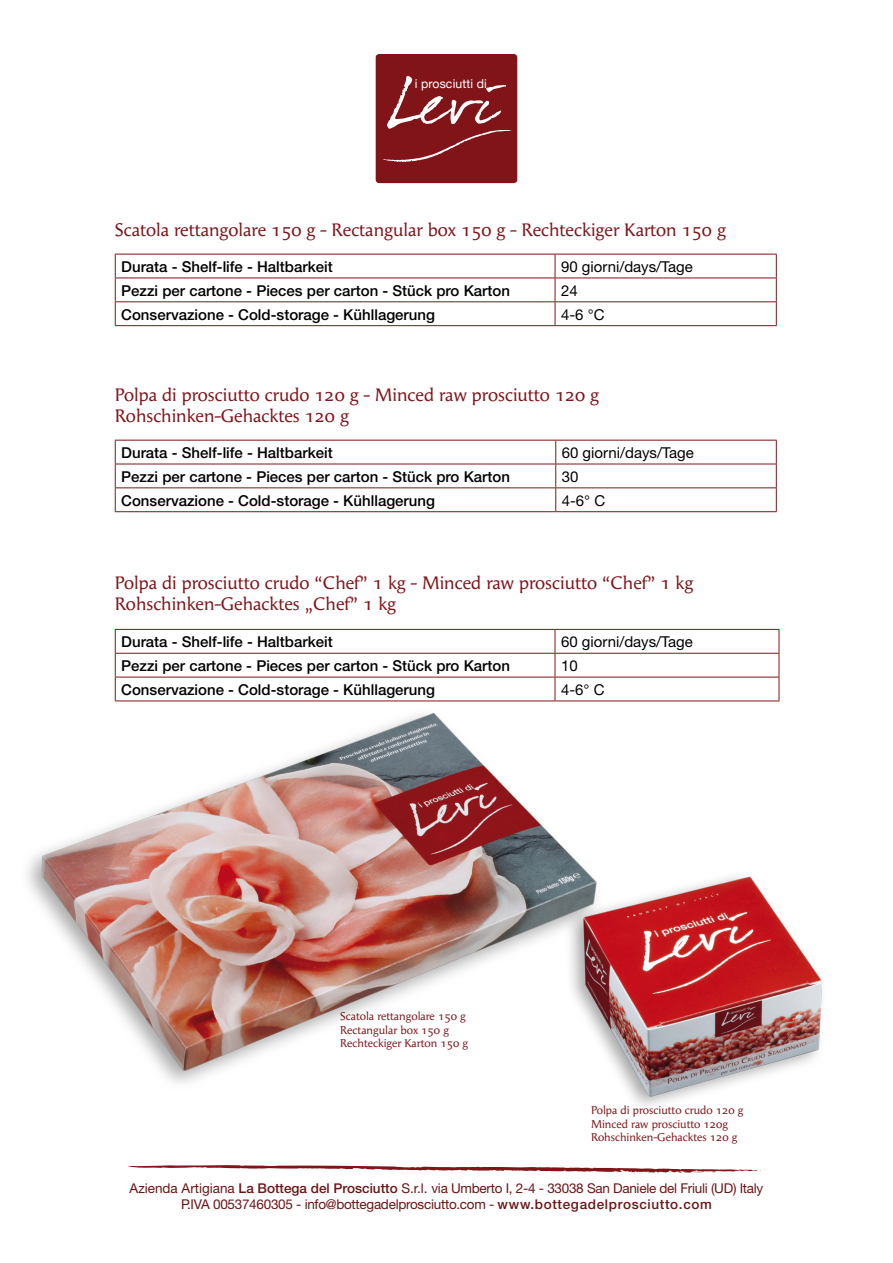
<style>
.page{position:relative;width:893px;height:1263px;background:#fff}
.page>*{position:absolute;margin:0;border:0;box-sizing:border-box;transform-origin:0 0}
.t1{font:18px/21.6px "Angie";color:#811418}
.t2{font:500 15px "Helvetica Neue";color:#000}
.t3{font:15px "Helvetica Neue";color:#000}
.t4{font:13.5px/16.2px "Helvetica Neue";letter-spacing:-.02em;color:#6d1415;text-align:center}
.t5{font:12.3px "Helvetica Neue";letter-spacing:.01em;color:#fff}
.t6{font:11.25px/13.5px "Angie";color:#811418}
.s1{font-weight:500}
</style>
<div class="page">
<div style="left:376px;top:54px;width:141px;height:129px;background:#811418;border-radius:3px"></div>
<svg style="left:383px;top:76px;width:129px;height:86px"></svg>
<hr style="left:115px;top:254px;width:440px;height:1px;background:#811418">
<hr style="left:555px;top:254px;width:222px;height:1px;background:#811418">
<hr style="left:115px;top:278px;width:440px;height:1px;background:#811418">
<hr style="left:555px;top:278px;width:222px;height:1px;background:#811418">
<hr style="left:115px;top:301px;width:440px;height:1px;background:#811418">
<svg style="left:115px;top:254px;width:1px;height:71px"></svg>
<hr style="left:555px;top:301px;width:222px;height:1px;background:#811418">
<svg style="left:555px;top:254px;width:1px;height:71px"></svg>
<svg style="left:776px;top:254px;width:1px;height:71px"></svg>
<hr style="left:115px;top:325px;width:440px;height:1px;background:#811418">
<hr style="left:555px;top:325px;width:222px;height:1px;background:#811418">
<hr style="left:115px;top:440px;width:441px;height:1px;background:#811418">
<hr style="left:556px;top:440px;width:221px;height:1px;background:#811418">
<hr style="left:115px;top:464px;width:441px;height:1px;background:#811418">
<hr style="left:556px;top:464px;width:221px;height:1px;background:#811418">
<hr style="left:115px;top:487px;width:441px;height:1px;background:#811418">
<svg style="left:115px;top:440px;width:1px;height:71px"></svg>
<hr style="left:556px;top:487px;width:221px;height:1px;background:#811418">
<svg style="left:555px;top:440px;width:1px;height:71px"></svg>
<svg style="left:776px;top:440px;width:1px;height:71px"></svg>
<hr style="left:115px;top:511px;width:441px;height:1px;background:#811418">
<hr style="left:556px;top:511px;width:221px;height:1px;background:#811418">
<hr style="left:115px;top:629px;width:440px;height:1px;background:#811418">
<hr style="left:555px;top:629px;width:224px;height:1px;background:#811418">
<hr style="left:115px;top:653px;width:440px;height:1px;background:#811418">
<hr style="left:555px;top:653px;width:224px;height:1px;background:#811418">
<svg style="left:115px;top:630px;width:1px;height:45px"></svg>
<hr style="left:555px;top:677px;width:224px;height:1px;background:#811418">
<svg style="left:555px;top:630px;width:1px;height:45px"></svg>
<svg style="left:779px;top:630px;width:1px;height:70px"></svg>
<hr style="left:555px;top:700px;width:224px;height:1px;background:#811418">
<svg style="left:128px;top:1165px;width:637px;height:8px"></svg>
<img style="left:27px;top:675px;width:579px;height:409px">
<img style="left:533px;top:859px;width:290px;height:247px">
<p class="t5" style="left:415px;top:76px;width:74px">i prosciutti di</p>
<p class="t1" style="left:115px;top:220px;width:613px">Scatola rettangolare 150 g - Rectangular box 150 g - Rechteckiger Karton 150 g</p>
<p class="t2" style="left:121px;top:257px;width:213px">Durata - Shelf-life - Haltbarkeit</p>
<p class="t3" style="left:561px;top:258px;width:133px">90 giorni/days/Tage</p>
<p class="t2" style="left:121px;top:281px;width:390px">Pezzi per cartone - Pieces per carton - Stück pro Karton</p>
<p class="t3" style="left:561px;top:281px;width:18px">24</p>
<p class="t2" style="left:121px;top:305px;width:315px">Conservazione - Cold-storage - Kühllagerung</p>
<p class="t3" style="left:561px;top:305px;width:45px">4-6 °C</p>
<p class="t1" style="left:115px;top:384px;width:486px">Polpa di prosciutto crudo 120 g - Minced raw prosciutto 120 g<br>Rohschinken-Gehacktes 120 g</p>
<p class="t2" style="left:121px;top:444px;width:213px">Durata - Shelf-life - Haltbarkeit</p>
<p class="t3" style="left:562px;top:444px;width:133px">60 giorni/days/Tage</p>
<p class="t2" style="left:121px;top:467px;width:390px">Pezzi per cartone - Pieces per carton - Stück pro Karton</p>
<p class="t3" style="left:562px;top:468px;width:18px">30</p>
<p class="t2" style="left:121px;top:491px;width:315px">Conservazione - Cold-storage - Kühllagerung</p>
<p class="t3" style="left:562px;top:491px;width:45px">4-6° C</p>
<p class="t1" style="left:115px;top:572px;width:580px">Polpa di prosciutto crudo “Chef” 1 kg - Minced raw prosciutto “Chef” 1 kg<br>Rohschinken-Gehacktes „Chef” 1 kg</p>
<p class="t2" style="left:121px;top:633px;width:213px">Durata - Shelf-life - Haltbarkeit</p>
<p class="t3" style="left:561px;top:633px;width:133px">60 giorni/days/Tage</p>
<p class="t2" style="left:121px;top:657px;width:390px">Pezzi per cartone - Pieces per carton - Stück pro Karton</p>
<p class="t3" style="left:561px;top:657px;width:18px">10</p>
<p class="t2" style="left:121px;top:680px;width:315px">Conservazione - Cold-storage - Kühllagerung</p>
<p class="t3" style="left:561px;top:681px;width:45px">4-6° C</p>
<p class="t6" style="left:340px;top:1010px;width:129px">Scatola rettangolare 150 g<br>Rectangular box 150 g<br>Rechteckiger Karton 150 g</p>
<p class="t6" style="left:591px;top:1104px;width:154px">Polpa di prosciutto crudo 120 g<br>Minced raw prosciutto 120g<br>Rohschinken-Gehacktes 120 g</p>
<p class="t4" style="left:130px;top:1179px;width:635px">Azienda Artigiana <span class="s1">La Bottega del Prosciutto</span> S.r.l. via Umberto I, 2-4 - 33038 San Daniele del Friuli (UD) Italy<br>P.IVA 00537460305 - info@bottegadelprosciutto.com - <span class="s1">www.bottegadelprosciutto.com</span></p>
</div>
